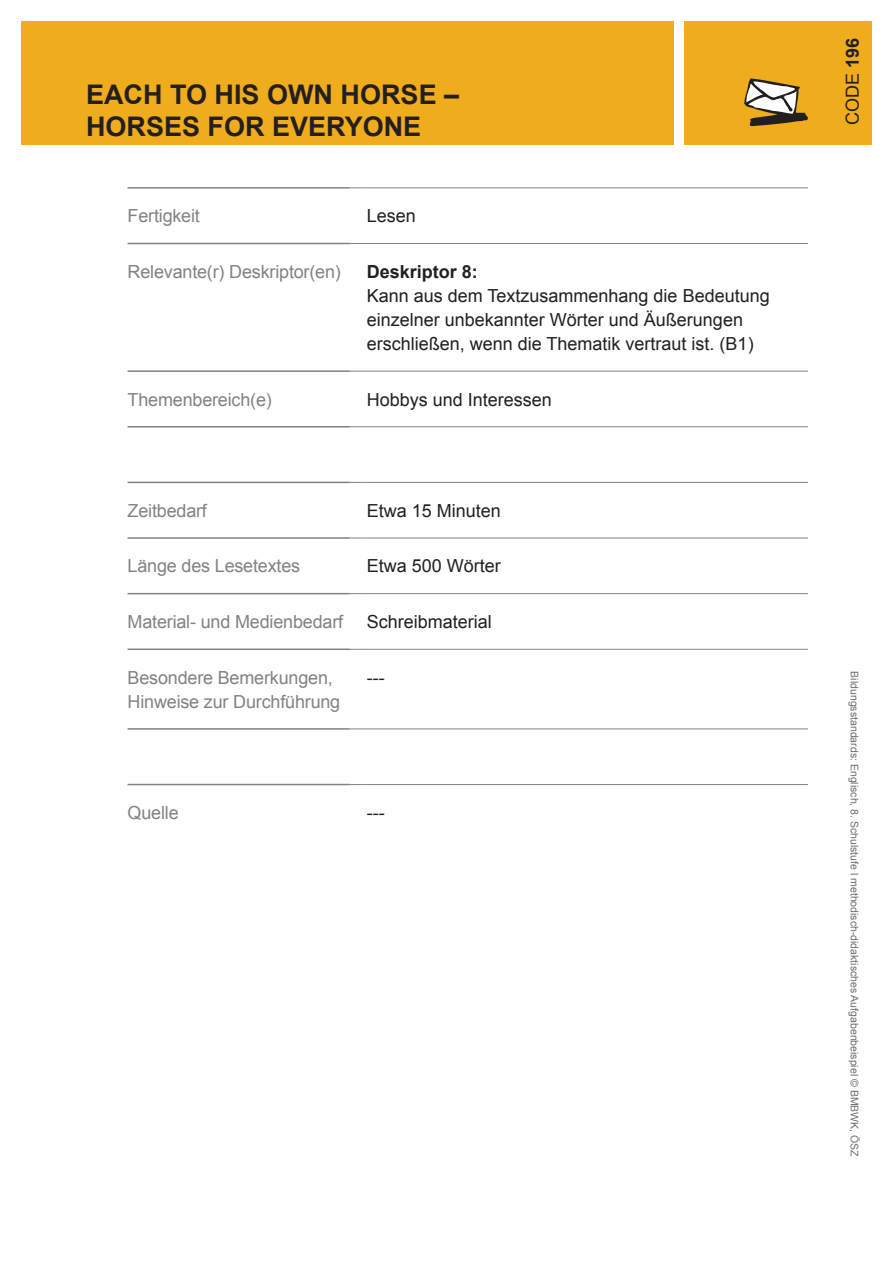
<style>
.page{position:relative;width:893px;height:1263px;background:#fff}
.page>*{position:absolute;margin:0;border:0;box-sizing:border-box;transform-origin:0 0}
.t1{font:700 27px/32.4px "Arial";color:#231f20}
.t2{font:18px/24px "Arial";color:#231f20}
.t3{font:18px/24px "Arial";letter-spacing:-.01em;color:#808285}
.t4{font:700 18px "Arial";color:#231f20}
.t5{font:10.5px "Arial";color:#6c6d70}
.s1{font-weight:700}
</style>
<div class="page">
<div style="left:685px;top:21px;width:187px;height:124px;background:#efac1c"></div>
<div style="left:21px;top:21px;width:652px;height:124px;background:#efac1c"></div>
<svg style="left:744px;top:78px;width:64px;height:48px"></svg>
<hr style="left:128px;top:187px;width:222px;height:2px;background:#808285">
<hr style="left:128px;top:243px;width:222px;height:1px;background:#808285">
<hr style="left:128px;top:370px;width:222px;height:2px;background:#808285">
<hr style="left:128px;top:426px;width:222px;height:1px;background:#808285">
<hr style="left:128px;top:482px;width:222px;height:1px;background:#808285">
<hr style="left:128px;top:537px;width:222px;height:2px;background:#808285">
<hr style="left:128px;top:593px;width:222px;height:1px;background:#808285">
<hr style="left:128px;top:648px;width:222px;height:2px;background:#808285">
<hr style="left:128px;top:728px;width:222px;height:2px;background:#808285">
<hr style="left:128px;top:784px;width:222px;height:1px;background:#808285">
<svg style="left:350px;top:188px;width:17px;height:1px"></svg>
<hr style="left:367px;top:188px;width:441px;height:1px;background:#808285">
<svg style="left:350px;top:243px;width:17px;height:1px"></svg>
<hr style="left:367px;top:243px;width:441px;height:1px;background:#808285">
<svg style="left:350px;top:371px;width:17px;height:1px"></svg>
<hr style="left:367px;top:371px;width:441px;height:1px;background:#808285">
<svg style="left:350px;top:426px;width:17px;height:1px"></svg>
<hr style="left:367px;top:426px;width:441px;height:1px;background:#808285">
<svg style="left:350px;top:482px;width:17px;height:1px"></svg>
<hr style="left:367px;top:482px;width:441px;height:1px;background:#808285">
<svg style="left:350px;top:538px;width:17px;height:1px"></svg>
<hr style="left:367px;top:538px;width:441px;height:1px;background:#808285">
<svg style="left:350px;top:593px;width:17px;height:1px"></svg>
<hr style="left:367px;top:593px;width:441px;height:1px;background:#808285">
<svg style="left:350px;top:649px;width:17px;height:1px"></svg>
<hr style="left:367px;top:649px;width:441px;height:1px;background:#808285">
<svg style="left:350px;top:729px;width:17px;height:1px"></svg>
<hr style="left:367px;top:729px;width:441px;height:1px;background:#808285">
<svg style="left:350px;top:784px;width:17px;height:1px"></svg>
<hr style="left:367px;top:784px;width:441px;height:1px;background:#808285">
<h1 class="t1" style="left:86px;top:79px;width:375px">EACH TO HIS OWN HORSE –<br>HORSES FOR EVERYONE</h1>
<p class="t3" style="left:128px;top:204px;width:74px">Fertigkeit</p>
<p class="t2" style="left:367px;top:204px;width:51px">Lesen</p>
<p class="t3" style="left:128px;top:260px;width:215px">Relevante(r) Deskriptor(en)</p>
<p class="t4" style="left:367px;top:260px;width:113px">Deskriptor 8:</p>
<p class="t2" style="left:367px;top:284px;width:404px">Kann aus dem Textzusammenhang die Bedeutung einzelner unbekannter Wörter und Äußerungen erschließen, wenn die Thematik vertraut ist. (B1)</p>
<p class="t3" style="left:128px;top:387px;width:146px">Themenbereich(e)</p>
<p class="t2" style="left:367px;top:387px;width:187px">Hobbys und Interessen</p>
<p class="t3" style="left:128px;top:499px;width:81px">Zeitbedarf</p>
<p class="t2" style="left:367px;top:499px;width:136px">Etwa 15 Minuten</p>
<p class="t3" style="left:128px;top:554px;width:174px">Länge des Lesetextes</p>
<p class="t2" style="left:367px;top:554px;width:136px">Etwa 500 Wörter</p>
<p class="t3" style="left:128px;top:610px;width:217px">Material- und Medienbedarf</p>
<p class="t2" style="left:367px;top:610px;width:127px">Schreibmaterial</p>
<p class="t3" style="left:128px;top:665px;width:214px">Besondere Bemerkungen,<br>Hinweise zur Durchführung</p>
<p class="t2" style="left:367px;top:665px;width:19px">---</p>
<p class="t3" style="left:128px;top:801px;width:53px">Quelle</p>
<p class="t2" style="left:367px;top:801px;width:19px">---</p>
<p class="t2" style="left:841px;top:125px;width:89px;rotate:-90deg">CODE <span class="s1">196</span></p>
<p class="t5" style="left:861px;top:671px;width:487px;rotate:90deg">Bildungsstandards: Englisch, 8. Schulstufe l methodisch-didaktisches Aufgabenbeispiel © BMBWK, ÖSZ</p>
</div>
